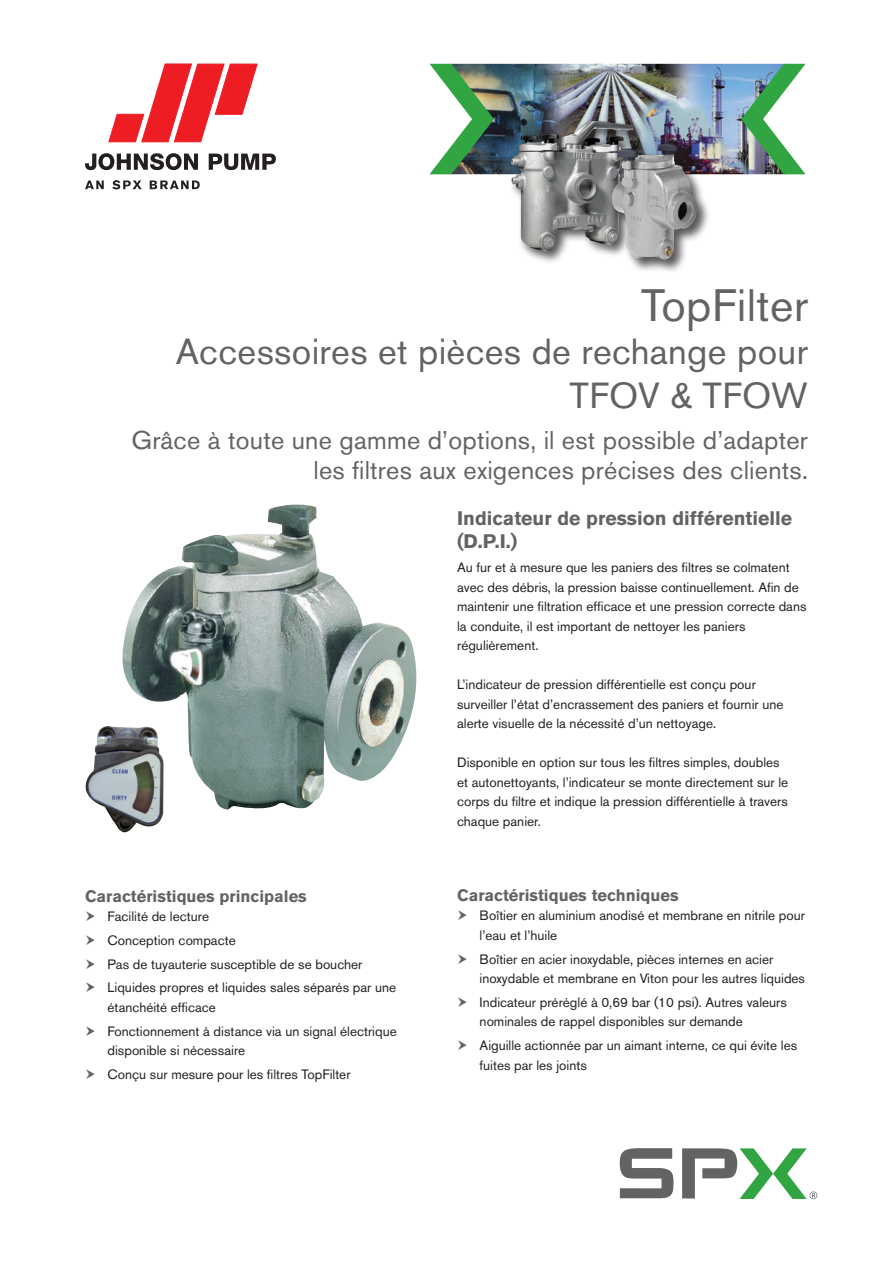
<style>
.page{position:relative;width:893px;height:1263px;background:#fff}
.page>*{position:absolute;margin:0;border:0;box-sizing:border-box;transform-origin:0 0}
.t1{font:45px "Akzidenz Grotesk BE";letter-spacing:.01em;color:#636366}
.t2{font:36px/43.2px "Akzidenz Grotesk BE";letter-spacing:.01em;color:#636366;text-align:right}
.t3{font:25.5px/30.6px "Akzidenz Grotesk BE";letter-spacing:.01em;color:#636366;text-align:right}
.t4{font:700 19.5px/23.4px "Akzidenz Grotesk BE";color:#636366}
.t5{font:700 16.5px "Akzidenz Grotesk BE";color:#636366}
.t6{font:13.5px/19.5px "Akzidenz Grotesk BE";color:#231f20}
</style>
<div class="page">
<svg style="left:620px;top:1148px;width:53px;height:50px"></svg>
<svg style="left:682px;top:1148px;width:135px;height:51px"></svg>
<img style="left:494px;top:64px;width:247px;height:110px">
<img style="left:429px;top:64px;width:65px;height:110px">
<img style="left:741px;top:64px;width:65px;height:110px">
<svg style="left:85px;top:153px;width:113px;height:17px"></svg>
<svg style="left:209px;top:154px;width:67px;height:16px"></svg>
<svg style="left:108px;top:64px;width:150px;height:78px"></svg>
<svg style="left:85px;top:180px;width:19px;height:9px"></svg>
<svg style="left:112px;top:180px;width:30px;height:9px"></svg>
<svg style="left:150px;top:180px;width:50px;height:9px"></svg>
<div style="left:508px;top:117px;width:138px;height:146px;background:#231f20;opacity:.75"></div>
<img style="left:515px;top:121px;width:77px;height:34px">
<div style="left:609px;top:140px;width:102px;height:133px;background:#231f20;opacity:.75"></div>
<img style="left:611px;top:143px;width:87px;height:117px">
<img style="left:122px;top:505px;width:295px;height:305px">
<img style="left:85px;top:725px;width:79px;height:108px">
<h1 class="t1" style="left:641px;top:278px;width:168px">TopFilter</h1>
<h2 class="t2" style="left:176px;top:330px;width:634px">Accessoires et pièces de rechange pour<br>TFOV &amp; TFOW</h2>
<h3 class="t3" style="left:131px;top:424px;width:678px">Grâce à toute une gamme d’options, il est possible d’adapter les filtres aux exigences précises des clients.</h3>
<h3 class="t4" style="left:457px;top:506px;width:337px">Indicateur de pression différentielle (D.P.I.)</h3>
<p class="t6" style="left:457px;top:557px;width:351px">Au fur et à mesure que les paniers des filtres se colmatent avec des débris, la pression baisse continuellement. Afin de maintenir une filtration efficace et une pression correcte dans la conduite, il est important de nettoyer les paniers régulièrement.</p>
<p class="t6" style="left:457px;top:674px;width:328px">L’indicateur de pression différentielle est conçu pour surveiller l’état d’encrassement des paniers et fournir une alerte visuelle de la nécessité d’un nettoyage.</p>
<p class="t6" style="left:457px;top:752px;width:333px">Disponible en option sur tous les filtres simples, doubles et autonettoyants, l’indicateur se monte directement sur le corps du filtre et indique la pression différentielle à travers chaque panier.</p>
<p class="t5" style="left:85px;top:886px;width:223px">Caractéristiques principales</p>
<p class="t6" style="left:108px;top:904px;width:290px;line-height:23.7px">Facilité de lecture<br>Conception compacte<br>Pas de tuyauterie susceptible de se boucher Liquides propres et liquides sales séparés par une</p>
<p class="t6" style="left:108px;top:995px;width:291px;line-height:23.7px">étanchéité efficace<br>Fonctionnement à distance via un signal électrique</p>
<p class="t6" style="left:108px;top:1038px;width:244px;line-height:23.7px">disponible si nécessaire<br>Conçu sur mesure pour les filtres TopFilter</p>
<p class="t5" style="left:457px;top:885px;width:223px">Caractéristiques techniques</p>
<p class="t6" style="left:480px;top:906px;width:327px">Boîtier en aluminium anodisé et membrane en nitrile pour l’eau et l’huile</p>
<p class="t6" style="left:480px;top:949px;width:327px">Boîtier en acier inoxydable, pièces internes en acier inoxydable et membrane en Viton pour les autres liquides</p>
<p class="t6" style="left:480px;top:992px;width:309px">Indicateur préréglé à 0,69 bar (10 psi). Autres valeurs nominales de rappel disponibles sur demande</p>
<p class="t6" style="left:480px;top:1035px;width:319px">Aiguille actionnée par un aimant interne, ce qui évite les fuites par les joints</p>
</div>
